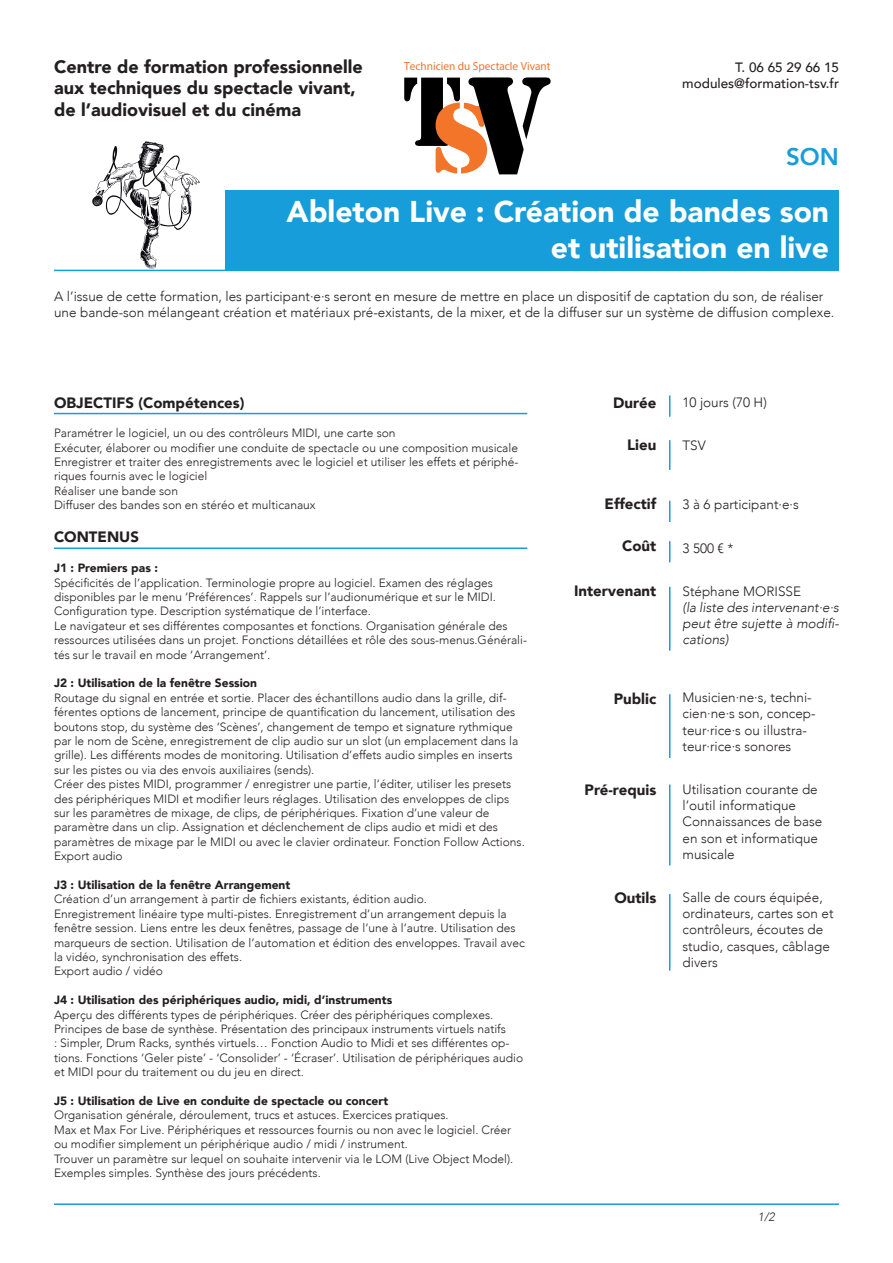
<style>
.page{position:relative;width:893px;height:1263px;background:#fff}
.page>*{position:absolute;margin:0;border:0;box-sizing:border-box;transform-origin:0 0}
.t1{font:900 30px/36px "Avenir";color:#fff;text-align:right}
.t2{font:800 24px "Avenir";color:#179dd9}
.t3{font:900 18px "Avenir";color:#231f20}
.t4{font:900 15px "Avenir";color:#231f20}
.t5{font:300 13.5px/16.2px "Avenir";color:#231f20}
.t6{font:italic 300 13.5px/16.2px "Avenir";color:#231f20;text-align:justify}
.t7{font:500 13.5px "Avenir";color:#231f20}
.t8{font:300 12px/14.4px "Avenir";color:#231f20}
.t9{font:900 12px "Avenir";color:#231f20}
.t10{font:italic 300 12px "Avenir";color:#231f20}
.t11{font:11.7px "Myriad Pro";color:#f3752c}
</style>
<div class="page">
<svg style="left:92px;top:141px;width:108px;height:128px"></svg>
<div style="left:225px;top:190px;width:614px;height:80px;background:#179dd9"></div>
<hr style="left:54px;top:270px;width:785px;height:1px;background:#179dd9">
<svg style="left:669px;top:395px;width:1px;height:22px"></svg>
<hr style="left:669px;top:440px;width:1px;height:30px;background:#179dd9">
<svg style="left:669px;top:501px;width:1px;height:21px"></svg>
<svg style="left:669px;top:541px;width:1px;height:21px"></svg>
<hr style="left:669px;top:587px;width:1px;height:64px;background:#179dd9">
<hr style="left:669px;top:694px;width:1px;height:64px;background:#179dd9">
<hr style="left:669px;top:784px;width:1px;height:81px;background:#179dd9">
<hr style="left:669px;top:894px;width:1px;height:77px;background:#179dd9">
<hr style="left:54px;top:413px;width:473px;height:1px;background:#179dd9">
<hr style="left:54px;top:547px;width:473px;height:2px;background:#179dd9">
<hr style="left:54px;top:1203px;width:785px;height:2px;background:#179dd9">
<svg style="left:404px;top:77px;width:147px;height:97px"></svg>
<p class="t3" style="left:54px;top:51px;width:310px">Centre de formation professionnelle</p>
<p class="t3" style="left:54px;top:73px;width:303px">aux techniques du spectacle vivant,</p>
<p class="t3" style="left:54px;top:94px;width:249px">de l’audiovisuel et du cinéma</p>
<p class="t11" style="left:404px;top:59px;width:148px">Technicien du Spectacle Vivant</p>
<p class="t7" style="left:735px;top:55px;width:105px">T. 06 65 29 66 15</p>
<p class="t7" style="left:682px;top:72px;width:158px">modules@formation-tsv.fr</p>
<p class="t2" style="left:786px;top:138px;width:54px">SON</p>
<p class="t1" style="left:286px;top:193px;width:544px">Ableton Live : Création de bandes son et utilisation en live</p>
<p class="t5" style="left:54px;top:288px;width:782px">A l’issue de cette formation, les participant·e·s seront en mesure de mettre en place un dispositif de captation du son, de réaliser une bande-son mélangeant création et matériaux pré-existants, de la mixer, et de la diffuser sur un système de diffusion complexe.</p>
<p class="t4" style="left:54px;top:390px;width:192px">OBJECTIFS (Compétences)</p>
<p class="t8" style="left:54px;top:426px;width:343px">Paramétrer le logiciel, un ou des contrôleurs MIDI, une carte son</p>
<p class="t8" style="left:54px;top:440px;width:466px">Exécuter, élaborer ou modifier une conduite de spectacle ou une composition musicale</p>
<p class="t8" style="left:54px;top:455px;width:466px">Enregistrer et traiter des enregistrements avec le logiciel et utiliser les effets et périphé&shy;riques fournis avec le logiciel</p>
<p class="t8" style="left:54px;top:483px;width:126px">Réaliser une bande son</p>
<p class="t8" style="left:54px;top:498px;width:263px">Diffuser des bandes son en stéréo et multicanaux</p>
<p class="t4" style="left:54px;top:523px;width:86px">CONTENUS</p>
<p class="t9" style="left:54px;top:558px;width:105px">J1 : Premiers pas :</p>
<p class="t8" style="left:54px;top:575px;width:444px">Spécificités de l’application. Terminologie propre au logiciel. Examen des réglages disponibles par le menu ‘Préférences’. Rappels sur l’audionumérique et sur le MIDI.<br>Configuration type. Description systématique de l’interface.</p>
<p class="t8" style="left:54px;top:618px;width:474px">Le navigateur et ses différentes composantes et fonctions. Organisation générale des ressources utilisées dans un projet. Fonctions détaillées et rôle des sous-menus.Générali&shy;tés sur le travail en mode ‘Arrangement’.</p>
<p class="t9" style="left:54px;top:673px;width:205px">J2 : Utilisation de la fenêtre Session</p>
<p class="t8" style="left:54px;top:690px;width:466px">Routage du signal en entrée et sortie. Placer des échantillons audio dans la grille, dif&shy;férentes options de lancement, principe de quantification du lancement, utilisation des boutons stop, du système des ‘Scènes’, changement de tempo et signature rythmique par le nom de Scène, enregistrement de clip audio sur un slot (un emplacement dans la grille). Les différents modes de monitoring. Utilisation d’effets audio simples en inserts sur les pistes ou via des envois auxiliaires (sends).</p>
<p class="t8" style="left:54px;top:777px;width:472px">Créer des pistes MIDI, programmer / enregistrer une partie, l’éditer, utiliser les presets des périphériques MIDI et modifier leurs réglages. Utilisation des enveloppes de clips sur les paramètres de mixage, de clips, de périphériques. Fixation d’une valeur de paramètre dans un clip. Assignation et déclenchement de clips audio et midi et des paramètres de mixage par le MIDI ou avec le clavier ordinateur. Fonction Follow Actions.<br>Export audio</p>
<p class="t9" style="left:54px;top:874px;width:238px">J3 : Utilisation de la fenêtre Arrangement</p>
<p class="t8" style="left:54px;top:892px;width:374px">Création d’un arrangement à partir de fichiers existants, édition audio.</p>
<p class="t8" style="left:54px;top:906px;width:472px">Enregistrement linéaire type multi-pistes. Enregistrement d’un arrangement depuis la fenêtre session. Liens entre les deux fenêtres, passage de l’une à l’autre. Utilisation des marqueurs de section. Utilisation de l’automation et édition des enveloppes. Travail avec la vidéo, synchronisation des effets.</p>
<p class="t8" style="left:54px;top:964px;width:110px">Export audio / vidéo</p>
<p class="t9" style="left:54px;top:990px;width:340px">J4 : Utilisation des périphériques audio, midi, d’instruments</p>
<p class="t8" style="left:54px;top:1007px;width:471px">Aperçu des différents types de périphériques. Créer des périphériques complexes.<br>Principes de base de synthèse. Présentation des principaux instruments virtuels natifs<br>: Simpler, Drum Racks, synthés virtuels… Fonction Audio to Midi et ses différentes op&shy;tions. Fonctions ‘Geler piste’ - ‘Consolider’ - ‘Écraser’. Utilisation de périphériques audio et MIDI pour du traitement ou du jeu en direct.</p>
<p class="t9" style="left:54px;top:1090px;width:336px">J5 : Utilisation de Live en conduite de spectacle ou concert</p>
<p class="t8" style="left:54px;top:1108px;width:396px">Organisation générale, déroulement, trucs et astuces. Exercices pratiques.</p>
<p class="t8" style="left:54px;top:1122px;width:459px">Max et Max For Live. Périphériques et ressources fournis ou non avec le logiciel. Créer ou modifier simplement un périphérique audio / midi / instrument.</p>
<p class="t8" style="left:54px;top:1151px;width:461px">Trouver un paramètre sur lequel on souhaite intervenir via le LOM (Live Object Model).<br>Exemples simples. Synthèse des jours précédents.</p>
<p class="t4" style="left:613px;top:390px;width:45px">Durée</p>
<p class="t4" style="left:627px;top:432px;width:31px">Lieu</p>
<p class="t4" style="left:605px;top:491px;width:53px">Effectif</p>
<p class="t4" style="left:622px;top:532px;width:36px">Coût</p>
<p class="t4" style="left:574px;top:577px;width:84px">Intervenant</p>
<p class="t4" style="left:614px;top:685px;width:44px">Public</p>
<p class="t4" style="left:585px;top:777px;width:73px">Pré-requis</p>
<p class="t4" style="left:614px;top:885px;width:43px">Outils</p>
<p class="t5" style="left:682px;top:394px;width:86px">10 jours (70 H)</p>
<p class="t5" style="left:682px;top:437px;width:25px">TSV</p>
<p class="t5" style="left:682px;top:497px;width:118px">3 à 6 participant·e·s</p>
<p class="t5" style="left:682px;top:540px;width:52px">3 500 € *</p>
<p class="t5" style="left:682px;top:583px;width:120px">Stéphane MORISSE</p>
<p class="t6" style="left:682px;top:599px;width:158px">(la liste des intervenant·e·s peut être sujette à modifi&shy;cations)</p>
<p class="t5" style="left:682px;top:689px;width:135px">Musicien·ne·s, techni&shy;cien·ne·s son, concep&shy;teur·rice·s ou illustra&shy;teur·rice·s sonores</p>
<p class="t5" style="left:682px;top:781px;width:141px">Utilisation courante de l’outil informatique<br>Connaissances de base en son et informatique</p>
<p class="t5" style="left:682px;top:846px;width:54px">musicale</p>
<p class="t5" style="left:682px;top:889px;width:153px">Salle de cours équipée, ordinateurs, cartes son et contrôleurs, écoutes de studio, casques, câblage divers</p>
<p class="t10" style="left:758px;top:1210px;width:18px">1/2</p>
</div>
